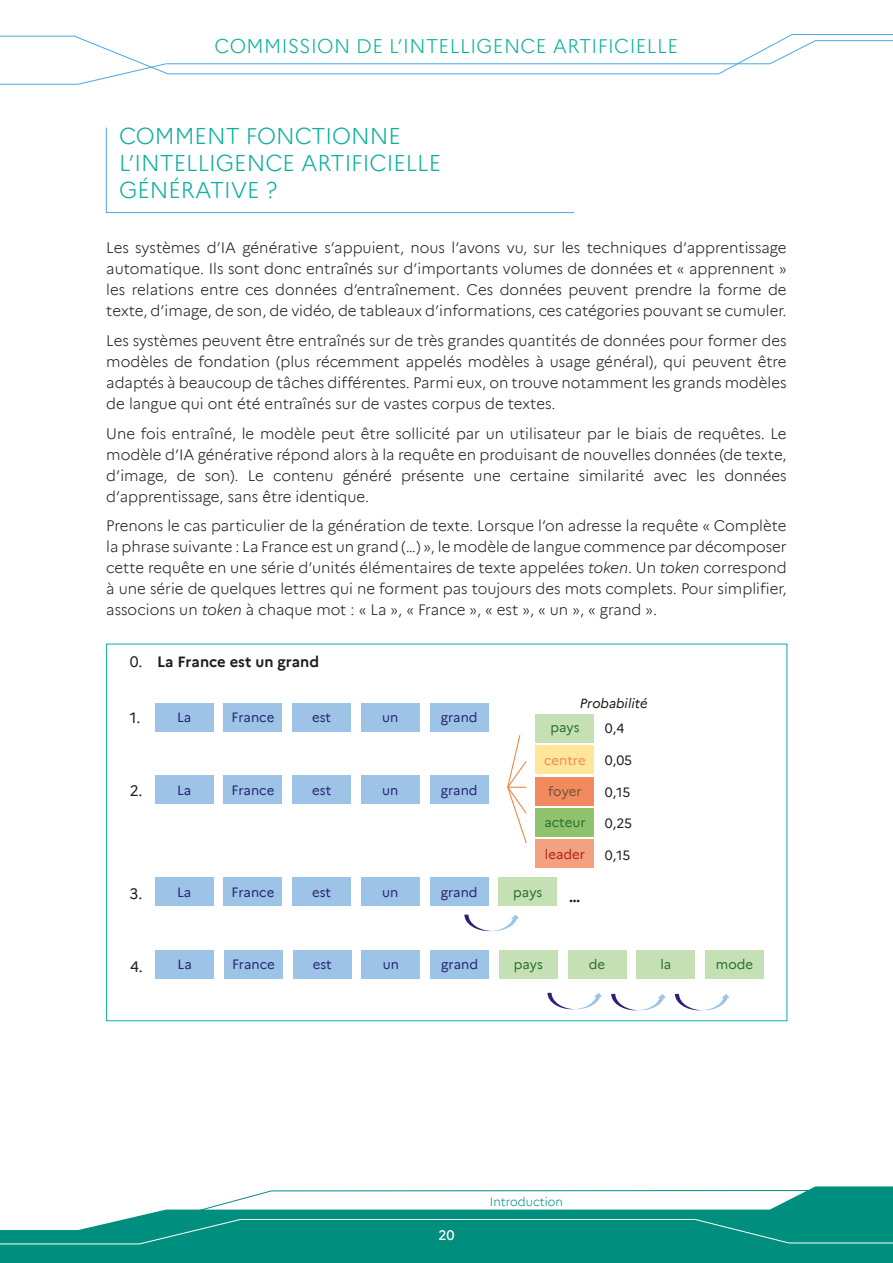
<style>
.page{position:relative;width:893px;height:1263px;background:#fff}
.page>*{position:absolute;margin:0;border:0;box-sizing:border-box;transform-origin:0 0}
.TITRE-02-VERT_SANS_L{font:300 22.5px/27px "Marianne";color:#0eb09d}
.t1{font:300 19.5px "Marianne";letter-spacing:.02em;color:#0eb09d}
.CDT{font:300 15px/21px "Marianne";color:#1d1d1b;text-align:justify}
.t2{font:700 14.85px "Marianne";color:#1d1d1b}
.t3{font:14.85px "Marianne";color:#1d1d1b}
.t4{font:500 13.5px "Marianne";color:#fff}
.t5{font:13.2px "Marianne";color:#272571}
.t6{font:13.2px "Marianne";color:#29702a}
.t7{font:13.2px "Marianne";color:#1d1d1b}
.t8{font:italic 13.2px "Marianne";color:#1d1d1b}
.t9{font:13.2px "Marianne";color:#f18a5f}
.t10{font:13.2px "Marianne";color:#af201f}
.t11{font:13.2px "Marianne";color:#7b5037}
.CDT-2{font:300 12px "Marianne";color:#008e7f}
.s1{font-style:italic}
</style>
<div class="page">
<svg style="left:0;top:1186px;width:893px;height:77px;fill:#008e7f"></svg>
<svg style="left:0;top:34px;width:893px;height:51px"></svg>
<svg style="left:106px;top:127px;width:469px;height:86px"></svg>
<div style="left:155px;top:703px;width:59px;height:28px;background:#9dc3e6"></div>
<div style="left:224px;top:703px;width:58px;height:28px;background:#9dc3e6"></div>
<div style="left:292px;top:703px;width:59px;height:28px;background:#9dc3e6"></div>
<div style="left:361px;top:703px;width:59px;height:28px;background:#9dc3e6"></div>
<div style="left:430px;top:703px;width:59px;height:28px;background:#9dc3e6"></div>
<div style="left:155px;top:776px;width:59px;height:28px;background:#9dc3e6"></div>
<div style="left:224px;top:776px;width:58px;height:28px;background:#9dc3e6"></div>
<div style="left:292px;top:776px;width:59px;height:28px;background:#9dc3e6"></div>
<div style="left:361px;top:776px;width:59px;height:28px;background:#9dc3e6"></div>
<div style="left:430px;top:776px;width:59px;height:28px;background:#9dc3e6"></div>
<div style="left:155px;top:877px;width:59px;height:29px;background:#9dc3e6"></div>
<div style="left:224px;top:877px;width:58px;height:29px;background:#9dc3e6"></div>
<div style="left:292px;top:877px;width:59px;height:29px;background:#9dc3e6"></div>
<div style="left:361px;top:877px;width:59px;height:29px;background:#9dc3e6"></div>
<div style="left:430px;top:877px;width:59px;height:29px;background:#9dc3e6"></div>
<div style="left:155px;top:950px;width:59px;height:28px;background:#9dc3e6"></div>
<div style="left:224px;top:950px;width:59px;height:28px;background:#9dc3e6"></div>
<div style="left:293px;top:950px;width:59px;height:28px;background:#9dc3e6"></div>
<div style="left:362px;top:950px;width:58px;height:28px;background:#9dc3e6"></div>
<div style="left:430px;top:950px;width:59px;height:28px;background:#9dc3e6"></div>
<svg style="left:507px;top:735px;width:20px;height:108px"></svg>
<div style="left:536px;top:714px;width:58px;height:29px;background:#c5e0b4"></div>
<div style="left:536px;top:745px;width:58px;height:29px;background:#ffe699"></div>
<div style="left:536px;top:777px;width:58px;height:28px;background:#f18a5f"></div>
<div style="left:536px;top:808px;width:58px;height:29px;background:#8fc36e"></div>
<div style="left:536px;top:839px;width:58px;height:29px;background:#f4a17f"></div>
<div style="left:498px;top:877px;width:59px;height:29px;background:#c5e0b4"></div>
<div style="left:499px;top:950px;width:59px;height:28px;background:#c5e0b4"></div>
<svg style="left:547px;top:993px;width:55px;height:17px"></svg>
<div style="left:568px;top:950px;width:58px;height:28px;background:#c5e0b4"></div>
<div style="left:636px;top:950px;width:59px;height:28px;background:#c5e0b4"></div>
<div style="left:705px;top:950px;width:59px;height:28px;background:#c5e0b4"></div>
<svg style="left:611px;top:994px;width:55px;height:16px"></svg>
<svg style="left:675px;top:994px;width:55px;height:16px"></svg>
<svg style="left:464px;top:915px;width:55px;height:17px"></svg>
<svg style="left:0;top:1190px;width:893px;height:54px"></svg>
<h2 class="t1" style="left:215px;top:31px;width:465px">COMMISSION DE L’INTELLIGENCE ARTIFICIELLE</h2>
<p class="TITRE-02-VERT_SANS_L" style="left:119px;top:121px;width:324px">COMMENT FONCTIONNE<br>L’INTELLIGENCE ARTIFICIELLE<br>GÉNÉRATIVE ?</p>
<p class="CDT" style="left:106px;top:236px;width:682px">Les systèmes d’IA générative s’appuient, nous l’avons vu, sur les techniques d’apprentissage automatique. Ils sont donc entraînés sur d’importants volumes de données et « apprennent » les relations entre ces données d’entraînement. Ces données peuvent prendre la forme de texte, d’image, de son, de vidéo, de tableaux d’informations, ces catégories pouvant se cumuler.</p>
<p class="CDT" style="left:106px;top:329px;width:682px">Les systèmes peuvent être entraînés sur de très grandes quantités de données pour former des modèles de fondation (plus récemment appelés modèles à usage général), qui peuvent être adaptés à beaucoup de tâches différentes. Parmi eux, on trouve notamment les grands modèles de langue qui ont été entraînés sur de vastes corpus de textes.</p>
<p class="CDT" style="left:106px;top:421px;width:682px">Une fois entraîné, le modèle peut être sollicité par un utilisateur par le biais de requêtes. Le modèle d’IA générative répond alors à la requête en produisant de nouvelles données (de texte, d’image, de son). Le contenu généré présente une certaine similarité avec les données d’apprentissage, sans être identique.</p>
<p class="CDT" style="left:106px;top:514px;width:682px">Prenons le cas particulier de la génération de texte. Lorsque l’on adresse la requête « Complète la phrase suivante : La France est un grand (…) », le modèle de langue commence par décomposer cette requête en une série d’unités élémentaires de texte appelées <span class="s1">token</span>. Un <span class="s1">token</span> correspond à une série de quelques lettres qui ne forment pas toujours des mots complets. Pour simplifier, associons un <span class="s1">token</span> à chaque mot : « La », « France », « est », « un », « grand ».</p>
<p class="t3" style="left:130px;top:650px;width:14px">0.</p>
<p class="t2" style="left:157px;top:650px;width:163px">La France est un grand</p>
<p class="t8" style="left:580px;top:693px;width:69px">Probabilité</p>
<p class="t3" style="left:130px;top:706px;width:12px">1.</p>
<p class="t5" style="left:177px;top:707px;width:16px">La</p>
<p class="t5" style="left:231px;top:707px;width:44px">France</p>
<p class="t5" style="left:312px;top:707px;width:21px">est</p>
<p class="t5" style="left:382px;top:707px;width:18px">un</p>
<p class="t5" style="left:441px;top:707px;width:38px">grand</p>
<p class="t6" style="left:550px;top:717px;width:31px">pays</p>
<p class="t7" style="left:605px;top:718px;width:21px">0,4</p>
<p class="t3" style="left:130px;top:779px;width:14px">2.</p>
<p class="t5" style="left:177px;top:780px;width:16px">La</p>
<p class="t5" style="left:232px;top:780px;width:44px">France</p>
<p class="t5" style="left:312px;top:780px;width:21px">est</p>
<p class="t5" style="left:382px;top:780px;width:18px">un</p>
<p class="t5" style="left:441px;top:780px;width:38px">grand</p>
<p class="t9" style="left:544px;top:750px;width:43px">centre</p>
<p class="t11" style="left:548px;top:781px;width:35px">foyer</p>
<p class="t6" style="left:544px;top:812px;width:43px">acteur</p>
<p class="t10" style="left:545px;top:844px;width:42px">leader</p>
<p class="t7" style="left:605px;top:750px;width:29px">0,05</p>
<p class="t7" style="left:605px;top:782px;width:27px">0,15</p>
<p class="t7" style="left:605px;top:813px;width:29px">0,25</p>
<p class="t7" style="left:605px;top:845px;width:27px">0,15</p>
<p class="t3" style="left:130px;top:883px;width:14px">3.</p>
<p class="t5" style="left:177px;top:882px;width:16px">La</p>
<p class="t5" style="left:231px;top:882px;width:44px">France</p>
<p class="t5" style="left:312px;top:882px;width:21px">est</p>
<p class="t5" style="left:382px;top:882px;width:18px">un</p>
<p class="t5" style="left:441px;top:882px;width:38px">grand</p>
<p class="t6" style="left:513px;top:882px;width:31px">pays</p>
<p class="t2" style="left:569px;top:886px;width:13px">…</p>
<p class="t3" style="left:130px;top:955px;width:63px">4. <sup>La</sup></p>
<p class="t5" style="left:232px;top:954px;width:44px">France</p>
<p class="t5" style="left:313px;top:954px;width:21px">est</p>
<p class="t5" style="left:383px;top:954px;width:18px">un</p>
<p class="t5" style="left:441px;top:954px;width:38px">grand</p>
<p class="t6" style="left:514px;top:954px;width:31px">pays</p>
<p class="t6" style="left:589px;top:954px;width:18px">de</p>
<p class="t6" style="left:660px;top:954px;width:12px">la</p>
<p class="t6" style="left:716px;top:954px;width:39px">mode</p>
<p class="t4" style="left:438px;top:1225px;width:18px">20</p>
<p class="CDT-2" style="left:490px;top:1192px;width:75px">Introduction</p>
</div>
